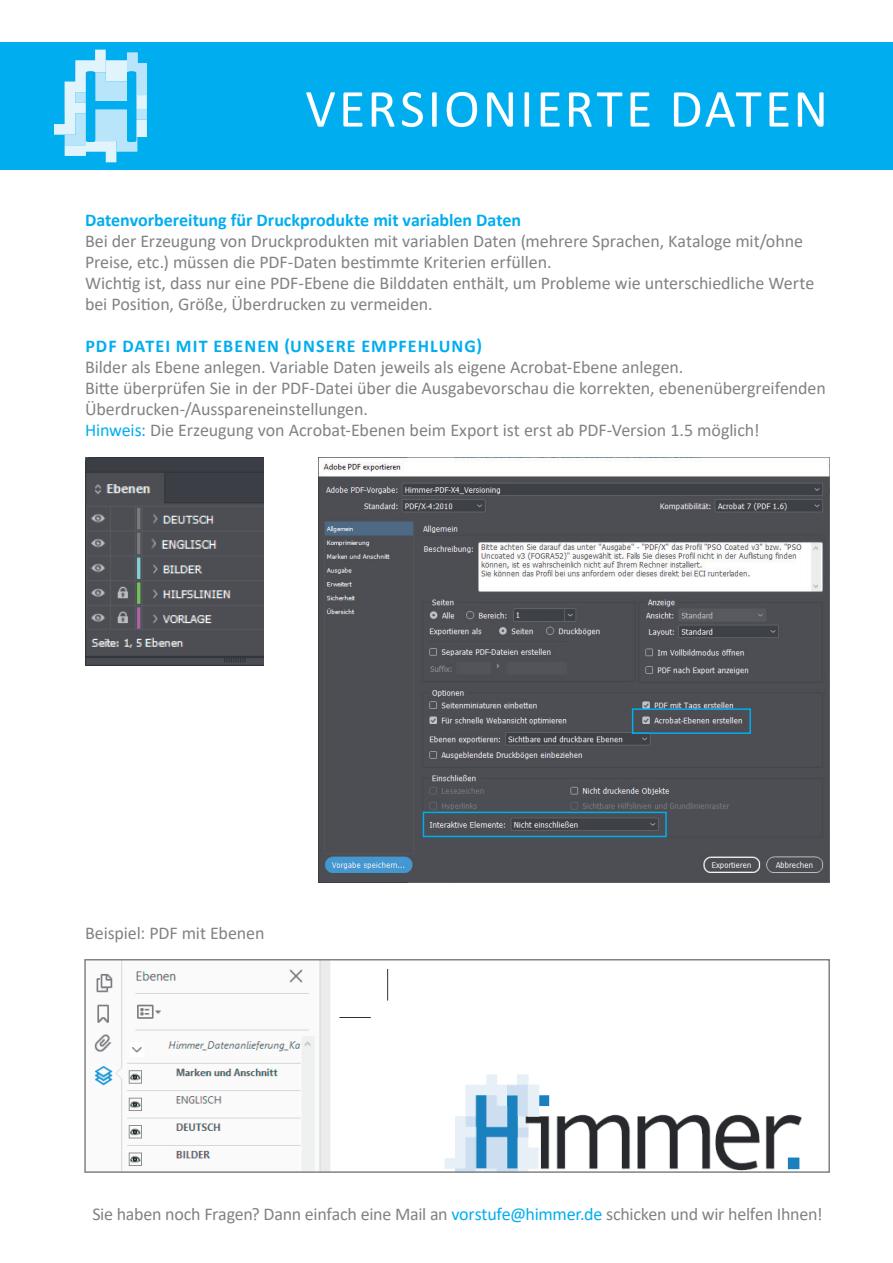
<style>
.page{position:relative;width:893px;height:1263px;background:#fff}
.page>*{position:absolute;margin:0;border:0;box-sizing:border-box;transform-origin:0 0}
.t1{font:54px "Calibri";letter-spacing:.05em;color:#fff}
.t2{font:18px/21px "Calibri";letter-spacing:-.005em;color:#808285}
.t3{font:700 18px "Calibri";color:#00aeef}
.t4{font:700 18px "Calibri";letter-spacing:.06em;color:#00aeef}
.s1{color:#00aeef}
</style>
<div class="page">
<div style="left:0;top:43px;width:893px;height:127px;background:#00aeef"></div>
<svg style="left:54px;top:50px;width:93px;height:112px"></svg>
<img style="left:94px;top:962px;width:708px;height:208px">
<div style="left:84px;top:959px;width:746px;height:214px;border:2px solid #808285"></div>
<img style="left:85px;top:457px;width:179px;height:208px">
<img style="left:319px;top:457px;width:510px;height:426px">
<div style="left:632px;top:708px;width:119px;height:26px;border:2px solid #00aeef"></div>
<div style="left:423px;top:812px;width:244px;height:25px;border:2px solid #00aeef"></div>
<img style="left:149px;top:535px;width:79px;height:19px">
<h1 class="t1" style="left:305px;top:71px;width:524px">VERSIONIERTE DATEN</h1>
<p class="t3" style="left:85px;top:207px;width:438px">Datenvorbereitung für Druckprodukte mit variablen Daten</p>
<p class="t2" style="left:85px;top:230px;width:731px">Bei der Erzeugung von Druckprodukten mit variablen Daten (mehrere Sprachen, Kataloge mit/ohne Preise, etc.) müssen die PDF-Daten bestimmte Kriterien erfüllen.<br>Wichtig ist, dass nur eine PDF-Ebene die Bilddaten enthält, um Probleme wie unterschiedliche Werte bei Position, Größe, Überdrucken zu vermeiden.</p>
<p class="t4" style="left:85px;top:333px;width:398px">PDF DATEI MIT EBENEN (UNSERE EMPFEHLUNG)</p>
<p class="t2" style="left:85px;top:356px;width:742px">Bilder als Ebene anlegen. Variable Daten jeweils als eigene Acrobat-Ebene anlegen.<br>Bitte überprüfen Sie in der PDF-Datei über die Ausgabevorschau die korrekten, ebenenübergreifenden Überdrucken-/Ausspareneinstellungen.<br><span class="s1">Hinweis:</span> Die Erzeugung von Acrobat-Ebenen beim Export ist erst ab PDF-Version 1.5 möglich!</p>
<p class="t2" style="left:85px;top:922px;width:181px">Beispiel: PDF mit Ebenen</p>
<p class="t2" style="left:92px;top:1203px;width:732px">Sie haben noch Fragen? Dann einfach eine Mail an <span class="s1">vorstufe@himmer.de</span> schicken und wir helfen Ihnen!</p>
</div>
